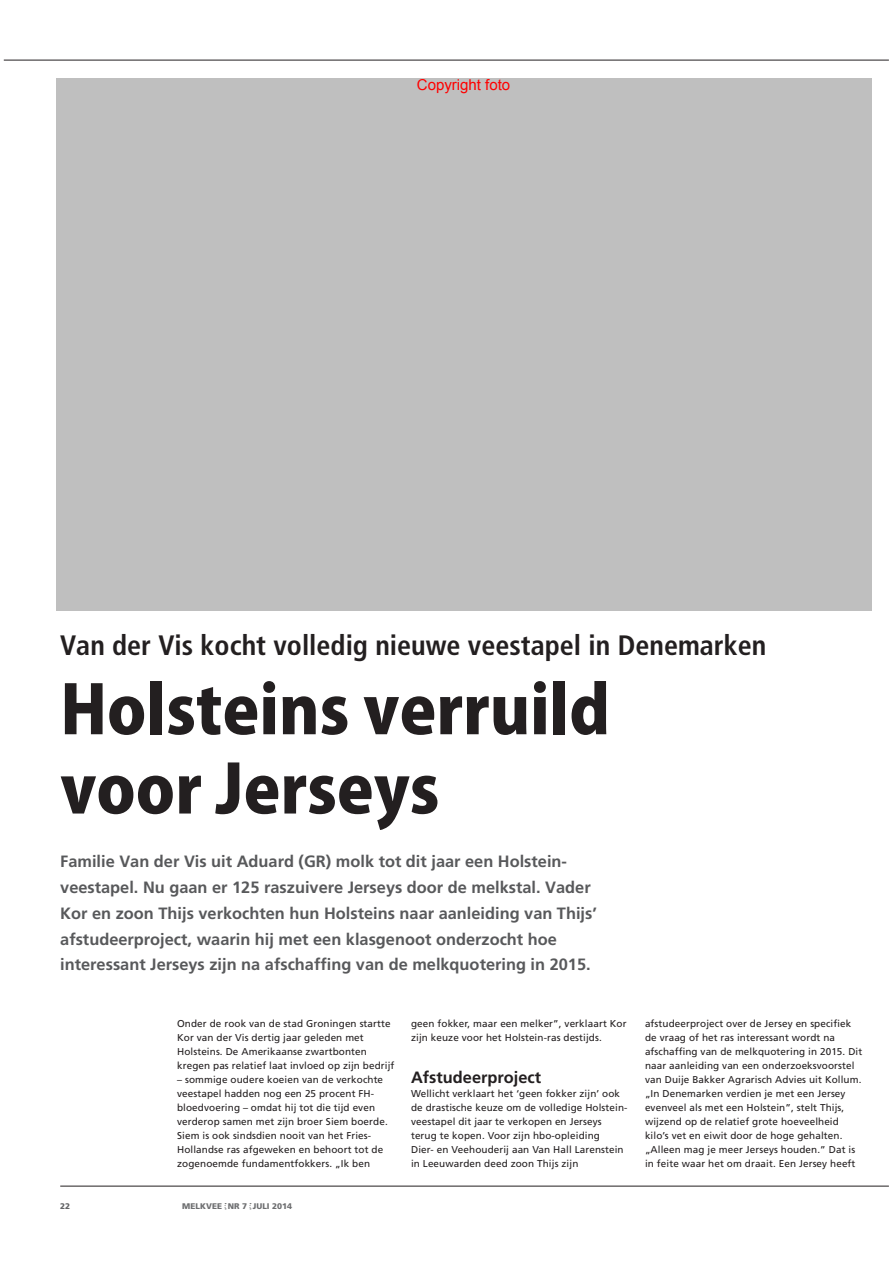
<style>
.page{position:relative;width:893px;height:1263px;background:#fff}
.page>*{position:absolute;margin:0;border:0;box-sizing:border-box;transform-origin:0 0}
.t1{font:66px/79.3px "Koz Go Pro Heavy 90 msp RKSJ H";color:#231f20}
.t2{font:700 condensed 28.05px "Frutiger LT Std";color:#231f20}
.t3{font:700 16.35px/25.7px "Frutiger LT Std";color:#58595b}
.t4{font:700 16.35px "Frutiger LT Std";color:#231f20}
.t5{font:15px "Arial";color:#f00}
.t6{font:9.9px/14.1px "Frutiger LT Std";letter-spacing:.01em;color:#231f20}
.t7{font:900 8.25px "Frutiger LT Std";color:#6d6e70}
.t8{font:900 8.25px "Frutiger LT Std";color:#636466}
</style>
<div class="page">
<hr style="left:4px;top:60px;width:885px;height:1px;background:#231f20">
<hr style="left:60px;top:1186px;width:829px;height:1px;background:#231f20">
<div style="left:56px;top:78px;width:815px;height:533px;background:#bfbfbf"></div>
<h3 class="t5" style="left:417px;top:75px;width:95px">Copyright foto</h3>
<h2 class="t2" style="left:60px;top:633px;width:708px">Van der Vis kocht volledig nieuwe veestapel in Denemarken</h2>
<h1 class="t1" style="left:60px;top:679px;width:551px">Holsteins verruild voor Jerseys</h1>
<p class="t3" style="left:60px;top:850px;width:538px">Familie Van der Vis uit Aduard (GR) molk tot dit jaar een Holstein&shy;veestapel. Nu gaan er 125 raszuivere Jerseys door de melkstal. Vader Kor en zoon Thijs verkochten hun Holsteins naar aanleiding van Thijs’ afstudeerproject, waarin hij met een klasgenoot onderzocht hoe interessant Jerseys zijn na afschaffing van de melkquotering in 2015.</p>
<p class="t6" style="left:177px;top:1017px;width:219px">Onder de rook van de stad Groningen startte Kor van der Vis dertig jaar geleden met Holsteins. De Amerikaanse zwartbonten kregen pas relatief laat invloed op zijn bedrijf</p>
<p class="t6" style="left:177px;top:1073px;width:212px">– sommige oudere koeien van de verkochte veestapel hadden nog een 25 procent FH&shy;bloedvoering – omdat hij tot die tijd even verderop samen met zijn broer Siem boerde.<br>Siem is ook sindsdien nooit van het Fries-Hollandse ras afgeweken en behoort tot de zogenoemde fundamentfokkers. „Ik ben</p>
<p class="t8" style="left:60px;top:1203px;width:12px">22</p>
<p class="t7" style="left:182px;top:1203px;width:112px">MELKVEE NR 7 JULI 2014</p>
<p class="t6" style="left:411px;top:1017px;width:217px">geen fokker, maar een melker”, verklaart Kor zijn keuze voor het Holstein-ras destijds.</p>
<h3 class="t4" style="left:411px;top:1070px;width:132px">Afstudeerproject</h3>
<p class="t6" style="left:411px;top:1087px;width:218px">Wellicht verklaart het ‘geen fokker zijn’ ook de drastische keuze om de volledige Holstein&shy;veestapel dit jaar te verkopen en Jerseys terug te kopen. Voor zijn hbo-opleiding<br>Dier- en Veehouderij aan Van Hall Larenstein in Leeuwarden deed zoon Thijs zijn</p>
<p class="t6" style="left:645px;top:1017px;width:219px">afstudeerproject over de Jersey en specifiek de vraag of het ras interessant wordt na afschaffing van de melkquotering in 2015. Dit naar aanleiding van een onderzoeksvoorstel van Duije Bakker Agrarisch Advies uit Kollum. „In Denemarken verdien je met een Jersey evenveel als met een Holstein”, stelt Thijs, wijzend op de relatief grote hoeveelheid kilo’s vet en eiwit door de hoge gehalten. „Alleen mag je meer Jerseys houden.” Dat is in feite waar het om draait. Een Jersey heeft</p>
</div>
